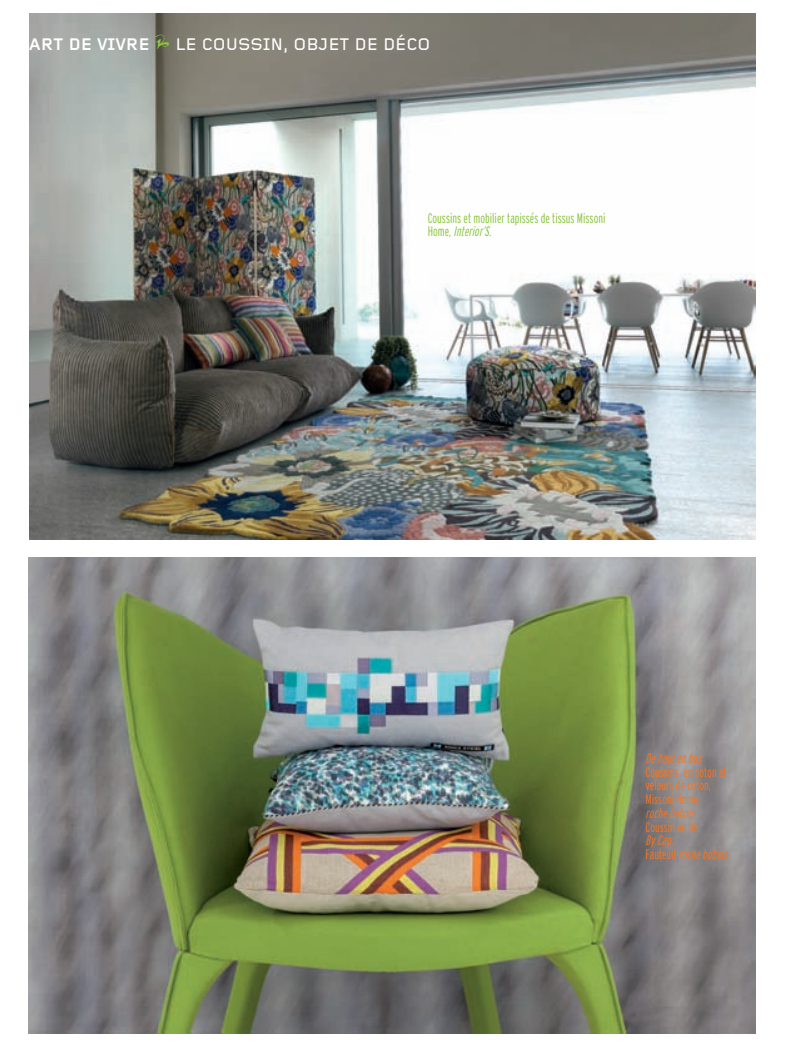
<style>
.page{position:relative;width:802px;height:1050px;background:#fff}
.page>*{position:absolute;margin:0;border:0;box-sizing:border-box;transform-origin:0 0}
.t1{font:500 17.5px "Foundry Gridnik";color:#fff}
.t2{font:700 17.5px "Foundry Gridnik";color:#fff}
.t3{font:300 extra-condensed 13.75px/13.8px "Interstate";color:#f47525}
.t4{font:300 extra-condensed 13.75px/13.8px "Interstate";color:#8bc63e}
.t5{font:italic 300 extra-condensed 13.75px/13.8px "Interstate";color:#f47525}
.s1{font-style:italic}
.s2{font-style:normal}
</style>
<div class="page">
<img style="left:29px;top:14px;width:726px;height:526px">
<img style="left:29px;top:557px;width:726px;height:476px">
<svg style="left:155px;top:35px;width:14px;height:14px"></svg>
<p class="t2" style="left:29px;top:34px;width:123px">ART DE VIVRE</p>
<p class="t1" style="left:175px;top:38px;width:256px">LE COUSSIN, OBJET DE DÉCO</p>
<p class="t4" style="left:428px;top:211px;width:179px">Coussins et mobilier tapissés de tissus Missoni<br>H o m e , <span class="s1">Interior’S.</span></p>
<p class="t5" style="left:645px;top:751px;width:59px">De hauten bas</p>
<p class="t3" style="left:645px;top:765px;width:82px">Coussins en coton et velours de coton,<br>Missoni Home, <span class="s1">roche bobois</span>.<br>Coussin en lin,</p>
<p class="t5" style="left:645px;top:833px;width:86px">By Cap.<br><span class="s2">F a u t e u i l</span> roche bobois</p>
</div>
